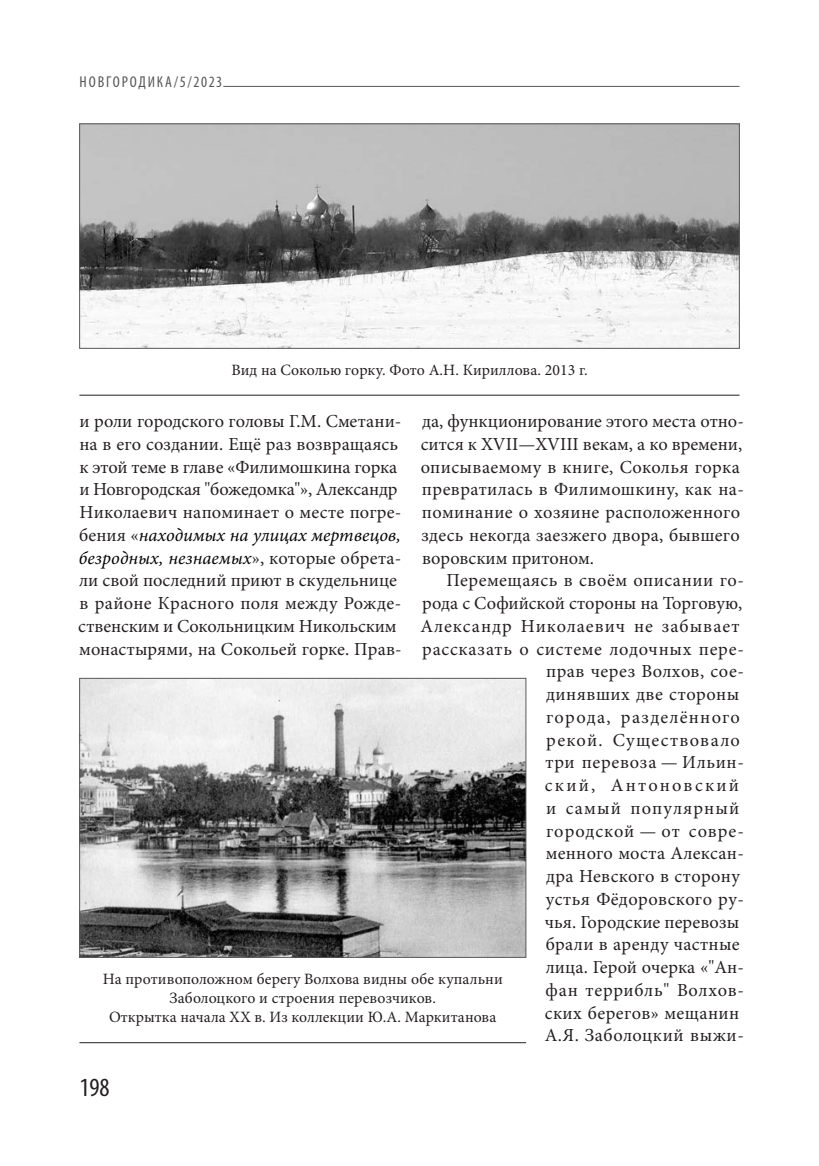
<style>
.page{position:relative;width:819px;height:1166px;background:#fff}
.page>*{position:absolute;margin:0;border:0;box-sizing:border-box;transform-origin:0 0}
.t1{font:condensed 26.25px "Myriad Pro";color:#231f20}
.t2{font:18.38px/22.8px "Minion Pro";letter-spacing:.015em;color:#231f20}
.t3{font:15.75px/19.2px "Minion Pro";letter-spacing:.005em;color:#231f20;text-align:center}
.t4{font:condensed 15.75px "Myriad Pro";letter-spacing:.12em;color:#57585a}
.s1{font-style:italic;color:#000}
</style>
<div class="page">
<hr style="left:223px;top:86px;width:516px;height:1px;background:#57585a">
<img style="left:81px;top:126px;width:656px;height:220px">
<hr style="left:79px;top:395px;width:660px;height:1px;background:#231f20">
<img style="left:81px;top:680px;width:443px;height:275px">
<div style="left:79px;top:678px;width:447px;height:279px;border:1px solid #57585a"></div>
<hr style="left:79px;top:1042px;width:447px;height:1px;background:#231f20">
<p class="t4" style="left:80px;top:72px;width:144px">НОВГОРОДИКА/5/2023</p>
<p class="t3" style="left:231px;top:360px;width:358px">Вид на Соколью горку. Фото А.Н. Кириллова. 2013 г.</p>
<p class="t2" style="left:78px;top:410px;width:325px">и роли городского головы Г.М. Сметани&shy;на в его создании. Ещё раз возвращаясь к этой теме в главе «Филимошкина горка и Новгородская "божедомка"», Александр Николаевич напоминает о месте погре&shy;бения «<span class="s1">находимых на улицах мертвецов, безродных, незнаемых</span>», которые обрета&shy;ли свой последний приют в скудельнице в районе Красного поля между Рожде&shy;ственским и Сокольницким Никольским монастырями, на Сокольей горке. Прав-</p>
<p class="t2" style="left:421px;top:410px;width:324px">да, функционирование этого места отно&shy;сится к XVII—XVIII векам, а ко времени, описываемому в книге, Соколья горка превратилась в Филимошкину, как на&shy;поминание о хозяине расположенного здесь некогда заезжего двора, бывшего воровским притоном.</p>
<p class="t2" style="left:420px;top:569px;width:325px;text-align:right">Перемещаясь в своём описании го&shy;рода с Софийской стороны на Торговую,<br>Александр Николаевич не забывает рассказать о системе лодочных пере&shy;прав через Волхов, сое-<br>динявших две стороны<br>города, разделённого<br>рекой. Существовало<br>три перевоза — Ильин-<br>ский, Антоновский<br>и самый популярный<br>городской — от совре-<br>менного моста Алексан-<br>дра Невского в сторону<br>устья Фёдоровского ру-<br>чья. Городские перевозы<br>брали в аренду частные<br>лица. Герой очерка «"Ан-<br>фан террибль" Волхов-<br>ских берегов» мещанин<br>А.Я. Заболоцкий выжи-</p>
<p class="t3" style="left:103px;top:969px;width:401px">На противоположном берегу Волхова видны обе купальни<br>Заболоцкого и строения перевозчиков.<br>Открытка начала XX в. Из коллекции Ю.А. Маркитанова</p>
<h1 class="t1" style="left:79px;top:1072px;width:32px">198</h1>
</div>
